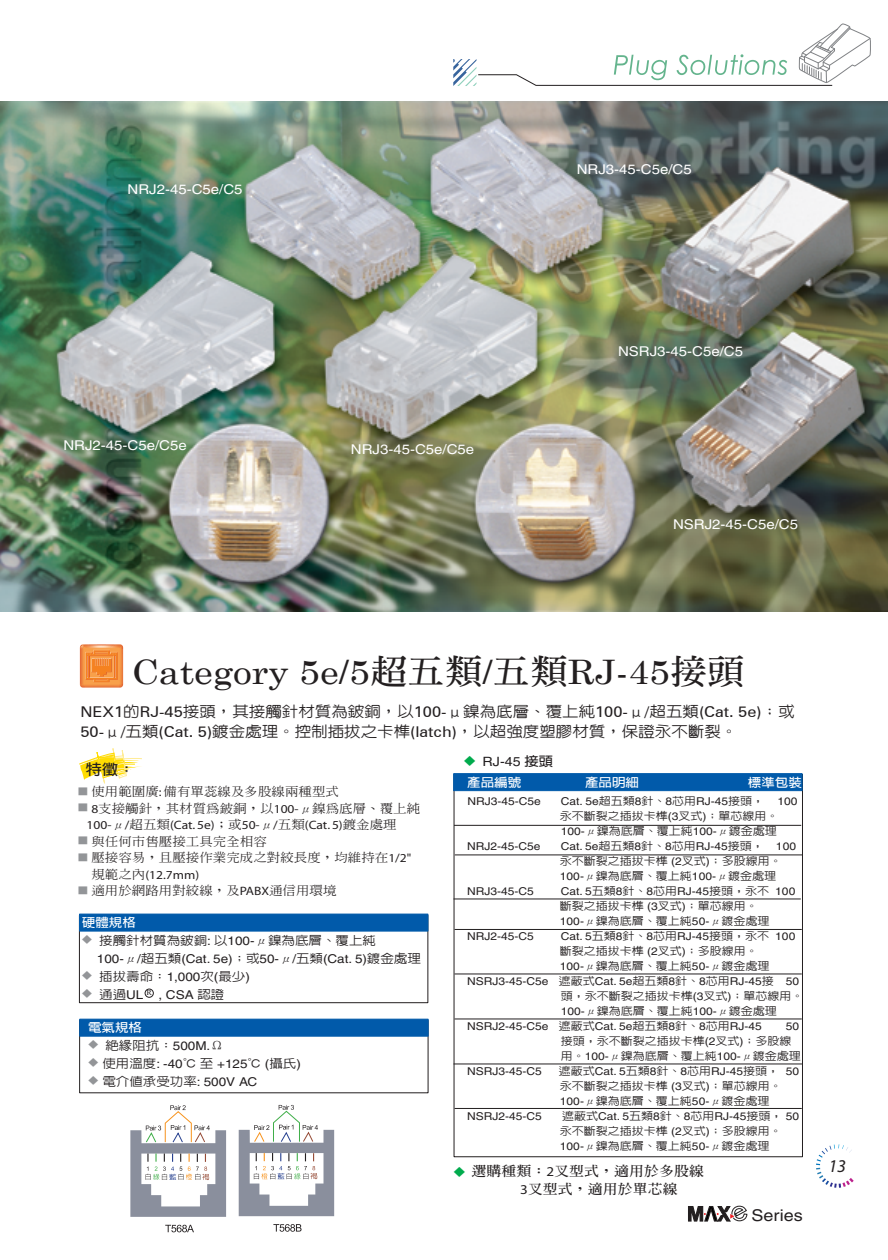
<style>
.page{position:relative;width:888px;height:1260px;background:#fff}
.page>*{position:absolute;margin:0;border:0;box-sizing:border-box;transform-origin:0 0}
.t1{font:33.75px "Century Schoolbook";color:#231f20;scale:1.11 1}
.t2{font:italic 18px "Myriad";color:#231f20}
.t3{font:16.2px "Helvetica";color:#231f20;scale:1.11 1}
.t4{font:500 14.85px/19.5px "Yen Round";color:#231f20;scale:1.11 1}
.t5{font:700 14.85px "Lin Gothic";color:#231f20;scale:1.11 1}
.t6{font:13.5px "Helvetica";color:#fff;scale:1.11 1}
.t7{font:700 13.5px "Inn Ming";color:#231f20;scale:1.11 1}
.t8{font:12.9px "Helvetica";color:#231f20;scale:1.11 1}
.t9{font:500 12.15px "Inn Ming";color:#231f20;scale:1.11 1}
.t10{font:12.15px "Helvetica";letter-spacing:-.005em;color:#231f20;scale:1.11 1}
.t11{font:500 12.15px "Lin Gothic";color:#231f20;scale:1.11 1}
.t12{font:12.15px "Myriad";color:#231f20;scale:1.11 1}
.t13{font:700 12.15px "Lin Gothic";color:#fff;scale:1.11 1}
.t14{font:500 10.8px/15px "Lin Gothic";color:#231f20;scale:1.11 1}
.t15{font:10.8px "Helvetica";color:#231f20;scale:1.11 1}
.s1{font-family:"Inn Ming";font-weight:700}
.s2{font-family:"Zurich BT";font-weight:400}
.s3{font-size:9.45px;color:#939598}
.s4{font-family:"Myriad";font-weight:400}
.s5{font-family:"Inn Ming";font-weight:500}
.s6{font-family:"Helvetica";font-weight:400}
.s7{font-family:"Lin Gothic";font-weight:500}
.s8{font-family:"Lin Gothic";font-weight:500;font-size:9.45px;color:#939598}
.s9{font-family:"Yen Round";font-weight:700;font-size:10.8px;color:#00ab4d}
.s10{font-family:"Yen Round";font-weight:700}
.s11{font-family:"Yen Round";font-size:10.8px;color:#00ab4d}
</style>
<div class="page">
<img style="left:0;top:102px;width:888px;height:510px">
<svg style="left:79px;top:748px;width:63px;height:36px"></svg>
<svg style="left:816px;top:1144px;width:38px;height:44px"></svg>
<svg style="left:80px;top:644px;width:43px;height:44px;background:#f29146"></svg>
<div style="left:80px;top:1019px;width:348px;height:17px;background:#015aaa;border:1px solid #015aaa"></div>
<svg style="left:165px;top:1225px;width:29px;height:7px"></svg>
<svg style="left:273px;top:1224px;width:29px;height:8px"></svg>
<svg style="left:130px;top:1105px;width:96px;height:112px"></svg>
<svg style="left:239px;top:1105px;width:95px;height:111px"></svg>
<svg style="left:454px;top:774px;width:349px;height:383px"></svg>
<div style="left:453px;top:773px;width:349px;height:18px;background:#015aaa;border:1px solid #015aaa"></div>
<hr style="left:455px;top:855px;width:347px;height:1px;background:#231f20">
<svg style="left:688px;top:1205px;width:60px;height:17px"></svg>
<div style="left:79px;top:915px;width:349px;height:88px;border:1px solid #231f20"></div>
<div style="left:79px;top:914px;width:349px;height:17px;background:#015aaa"></div>
<div style="left:145px;top:989px;width:8px;height:8px;border:1px solid #231f20;border-radius:50%"></div>
<svg style="left:453px;top:23px;width:418px;height:63px"></svg>
<hr style="left:454px;top:899px;width:347px;height:1px;background:#231f20">
<hr style="left:455px;top:929px;width:347px;height:1px;background:#231f20">
<hr style="left:455px;top:974px;width:347px;height:1px;background:#231f20">
<hr style="left:455px;top:1019px;width:347px;height:1px;background:#231f20">
<hr style="left:454px;top:1064px;width:348px;height:1px;background:#231f20">
<hr style="left:455px;top:1108px;width:347px;height:1px;background:#231f20">
<p class="t6" style="left:128px;top:181px;width:105px">NRJ2-45-C5e/C5</p>
<p class="t6" style="left:63px;top:437px;width:113px">NRJ2-45-C5e/C5e</p>
<p class="t6" style="left:351px;top:441px;width:113px">NRJ3-45-C5e/C5e</p>
<p class="t6" style="left:577px;top:161px;width:105px">NRJ3-45-C5e/C5</p>
<p class="t6" style="left:618px;top:343px;width:114px">NSRJ3-45-C5e/C5</p>
<p class="t6" style="left:673px;top:517px;width:114px">NSRJ2-45-C5e/C5</p>
<h1 class="t1" style="left:132px;top:651px;width:554px">Category 5e/5<span class="s1">超五類</span>/<span class="s1">五類</span>RJ-45<span class="s1">接頭</span></h1>
<h3 class="t4" style="left:80px;top:702px;width:645px"><span class="s2">NEX1</span>的<span class="s2">RJ-45</span>接頭，其接觸針材質為鈹銅，以<span class="s2">100-</span>μ鎳為底層、覆上純<span class="s2">100-</span>μ<span class="s2">/</span>超五類<span class="s2">(Cat. 5e)</span>；或<br><span class="s2">50-</span>μ<span class="s2">/</span>五類<span class="s2">(Cat. 5)</span>鍍金處理。控制插拔之卡榫<span class="s2">(latch)</span>，以超強度塑膠材質，保證永不斷裂。</h3>
<h3 class="t5" style="left:85px;top:762px;width:46px">特徵：</h3>
<p class="t9" style="left:78px;top:786px;width:237px"><span class="s3">■</span> 使用範圍廣<span class="s4">:</span>備有單蕊線及多股線兩種型式</p>
<p class="t9" style="left:78px;top:802px;width:310px"><span class="s3">■</span> <span class="s4">8</span>支接觸針，其材質為鈹銅，以<span class="s4">100-</span>μ鎳為底層、覆上純</p>
<p class="t12" style="left:87px;top:819px;width:281px">100-<span class="s5">μ</span>/<span class="s5">超五類</span>(Cat. 5e)<span class="s5">；或</span>50-<span class="s5">μ</span>/<span class="s5">五類</span>(Cat. 5)<span class="s5">鍍金處理</span></p>
<p class="t9" style="left:78px;top:835px;width:172px"><span class="s3">■</span> 與任何市售壓接工具完全相容</p>
<p class="t9" style="left:78px;top:852px;width:302px"><span class="s3">■</span> 壓接容易，且壓接作業完成之對絞長度，均維持在<span class="s4">1/2"</span></p>
<p class="t12" style="left:91px;top:869px;width:99px"><span class="s5">規範之內</span>(12.7mm)</p>
<p class="t9" style="left:78px;top:885px;width:234px"><span class="s3">■</span> 適用於網路用對絞線，及<span class="s4">PABX</span>通信用環境</p>
<p class="t13" style="left:82px;top:916px;width:50px">硬體規格</p>
<p class="t11" style="left:82px;top:934px;width:266px"><span class="s3">◆</span> 接觸針材質為鈹銅<span class="s6">:</span> 以<span class="s6">100-</span>μ鎳為底層、覆上純</p>
<p class="t10" style="left:97px;top:952px;width:293px">100-<span class="s7">μ</span>/<span class="s7">超五類</span>(Cat. 5e)<span class="s7">；或</span>50-<span class="s7">μ</span>/<span class="s7">五類</span>(Cat. 5)<span class="s7">鍍金處理</span></p>
<p class="t11" style="left:82px;top:970px;width:153px"><span class="s3">◆</span> 插拔壽命：<span class="s6">1,000</span>次<span class="s6">(</span>最少<span class="s6">)</span></p>
<p class="t10" style="left:82px;top:988px;width:130px"><span class="s8">◆</span> <span class="s7">通過</span>UL <sup>R</sup> , CSA <span class="s7">認證</span></p>
<p class="t13" style="left:88px;top:1021px;width:50px">電氣規格</p>
<p class="t11" style="left:88px;top:1039px;width:124px"><span class="s3">◆</span> 絕緣阻抗：<span class="s6">500M.</span>Ω</p>
<p class="t10" style="left:88px;top:1057px;width:193px"><span class="s8">◆</span> <span class="s7">使用溫度</span>: -40<span class="s7">℃ 至</span> +125<span class="s7">℃</span> (<span class="s7">攝氏</span>)</p>
<p class="t11" style="left:88px;top:1075px;width:154px"><span class="s3">◆</span> 電介值承受功率<span class="s6">: 500V AC</span></p>
<p class="t8" style="left:464px;top:754px;width:82px"><span class="s9">◆</span> RJ-45 <span class="s10">接頭</span></p>
<p class="t13" style="left:467px;top:776px;width:50px">產品編號</p>
<p class="t13" style="left:585px;top:776px;width:50px">產品明細</p>
<p class="t13" style="left:748px;top:776px;width:50px">標準包裝</p>
<p class="t15" style="left:468px;top:795px;width:68px">NRJ3-45-C5e</p>
<p class="t15" style="left:561px;top:795px;width:215px">Cat. 5e<span class="s7">超五類</span>8<span class="s7">針、</span>8<span class="s7">芯用</span>RJ-45<span class="s7">接頭，</span> 100</p>
<p class="t14" style="left:560px;top:809px;width:198px">永不斷裂之插拔卡榫<span class="s6">(3</span>叉式<span class="s6">)</span>；單芯線用。<br><span class="s6">100-</span>μ鎳為底層、覆上純<span class="s6">100-</span>μ鍍金處理</p>
<p class="t15" style="left:467px;top:840px;width:68px">NRJ2-45-C5e</p>
<p class="t15" style="left:561px;top:840px;width:214px">Cat. 5e<span class="s7">超五類</span>8<span class="s7">針、</span>8<span class="s7">芯用</span>RJ-45<span class="s7">接頭，</span> 100</p>
<p class="t14" style="left:560px;top:854px;width:201px">永不斷裂之插拔卡榫 <span class="s6">(2</span>叉式<span class="s6">)</span>；多股線用。<br><span class="s6">100-</span>μ鎳為底層、覆上純<span class="s6">100-</span>μ鍍金處理</p>
<p class="t15" style="left:467px;top:885px;width:62px">NRJ3-45-C5</p>
<p class="t15" style="left:561px;top:885px;width:213px">Cat. 5<span class="s7">五類</span>8<span class="s7">針、</span>8<span class="s7">芯用</span>RJ-45<span class="s7">接頭，永不</span> 100</p>
<p class="t14" style="left:560px;top:899px;width:190px">斷裂之插拔卡榫 <span class="s6">(3</span>叉式<span class="s6">)</span>；單芯線用。<br><span class="s6">100-</span>μ鎳為底層、覆上純<span class="s6">50-</span>μ鍍金處理</p>
<p class="t15" style="left:467px;top:930px;width:62px">NRJ2-45-C5</p>
<p class="t15" style="left:561px;top:930px;width:213px">Cat. 5<span class="s7">五類</span>8<span class="s7">針、</span>8<span class="s7">芯用</span>RJ-45<span class="s7">接頭，永不</span> 100</p>
<p class="t14" style="left:560px;top:944px;width:190px">斷裂之插拔卡榫 <span class="s6">(2</span>叉式<span class="s6">)</span>；多股線用。<br><span class="s6">100-</span>μ鎳為底層、覆上純<span class="s6">50-</span>μ鍍金處理</p>
<p class="t15" style="left:467px;top:975px;width:301px">NSRJ3-45-C5e <span class="s7">遮蔽式</span>Cat. 5e<span class="s7">超五類</span>8<span class="s7">針、</span>8<span class="s7">芯用</span>RJ-45<span class="s7">接</span> 50</p>
<p class="t14" style="left:561px;top:989px;width:220px">頭，永不斷裂之插拔卡榫<span class="s6">(3</span>叉式<span class="s6">)</span>；單芯線用。<br><span class="s6">100-</span>μ鎳為底層、覆上純<span class="s6">100-</span>μ鍍金處理</p>
<p class="t15" style="left:467px;top:1020px;width:267px">NSRJ2-45-C5e <span class="s7">遮蔽式</span>Cat. 5e<span class="s7">超五類</span>8<span class="s7">針、</span>8<span class="s7">芯用</span>RJ-45</p>
<p class="t15" style="left:786px;top:1020px;width:14px">50</p>
<p class="t14" style="left:561px;top:1034px;width:218px">接頭，永不斷裂之插拔卡榫<span class="s6">(2</span>叉式<span class="s6">)</span>；多股線用。<span class="s6">100-</span>μ鎳為底層、覆上純<span class="s6">100-</span>μ鍍金處理</p>
<p class="t15" style="left:467px;top:1065px;width:69px">NSRJ3-45-C5</p>
<p class="t15" style="left:559px;top:1065px;width:218px"><span class="s7">遮蔽式</span>Cat. 5<span class="s7">五類</span>8<span class="s7">針、</span>8<span class="s7">芯用</span>RJ-45<span class="s7">接頭，</span> 50</p>
<p class="t14" style="left:560px;top:1079px;width:201px">永不斷裂之插拔卡榫 <span class="s6">(3</span>叉式<span class="s6">)</span>；單芯線用。<br><span class="s6">100-</span>μ鎳為底層、覆上純<span class="s6">50-</span>μ鍍金處理</p>
<p class="t15" style="left:467px;top:1110px;width:69px">NSRJ2-45-C5</p>
<p class="t15" style="left:562px;top:1110px;width:215px"><span class="s7">遮蔽式</span>Cat. 5<span class="s7">五類</span>8<span class="s7">針、</span>8<span class="s7">芯用</span>RJ-45<span class="s7">接頭，</span> 50</p>
<p class="t14" style="left:560px;top:1124px;width:201px">永不斷裂之插拔卡榫 <span class="s6">(2</span>叉式<span class="s6">)</span>；多股線用。<br><span class="s6">100-</span>μ鎳為底層、覆上純<span class="s6">50-</span>μ鍍金處理</p>
<p class="t7" style="left:454px;top:1165px;width:227px"><span class="s11">◆</span> 選購種類︰<span class="s4">2</span>叉型式，適用於多股線</p>
<h2 class="t2" style="left:828px;top:1157px;width:19px">13</h2>
<p class="t7" style="left:520px;top:1183px;width:144px"><span class="s4">3</span>叉型式，適用於單芯線</p>
<h3 class="t3" style="left:752px;top:1206px;width:48px">Series</h3>
</div>
